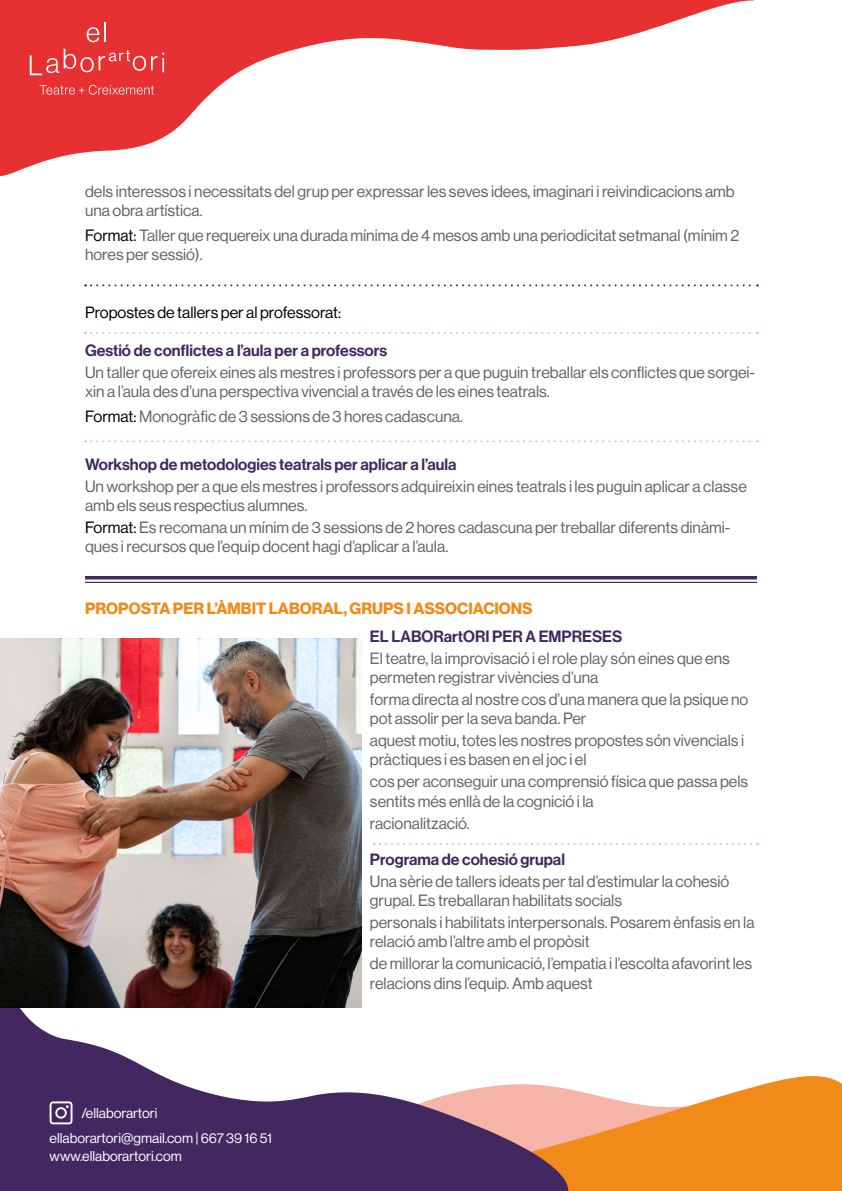
<style>
.page{position:relative;width:842px;height:1191px;background:#fff}
.page>*{position:absolute;margin:0;border:0;box-sizing:border-box;transform-origin:0 0}
.t1{font:16px/19.2px "N Haas Grotesk DS Pro 55 Rg";color:#646363}
.t2{font:16px "N Haas Grotesk DS Pro 65 Md";color:#422760}
.t3{font:16px "N Haas Grotesk DS Pro 75 Bd";color:#f28a19}
.t4{font:16px "N Haas Grotesk DS Pro 55 Rg";color:#000}
.t5{font:14px/24.9px "N Haas Grotesk DS Pro 55 Rg";color:#fff}
.s1{color:#000}
</style>
<div class="page">
<svg style="left:571px;top:1076px;width:271px;height:115px;background:#f49e47"></svg>
<svg style="left:0;top:968px;width:571px;height:223px;fill:#422760"></svg>
<svg style="left:50px;top:1101px;width:22px;height:23px"></svg>
<svg style="left:0;top:0;width:754px;height:176px"></svg>
<svg style="left:40px;top:85px;width:114px;height:10px"></svg>
<svg style="left:87px;top:27px;width:12px;height:15px"></svg>
<hr style="left:104px;top:22px;width:2px;height:20px;background:#fff">
<svg style="left:30px;top:49px;width:134px;height:26px;background:#ea4c4e"></svg>
<svg style="left:85px;top:284px;width:673px;height:2px"></svg>
<hr style="left:85px;top:576px;width:672px;height:3px;background:#422760">
<hr style="left:85px;top:582px;width:672px;height:1px;background:#422760">
<svg style="left:85px;top:440px;width:673px;height:2px"></svg>
<svg style="left:374px;top:843px;width:384px;height:2px"></svg>
<svg style="left:85px;top:332px;width:673px;height:2px"></svg>
<img style="left:0;top:638px;width:361px;height:369px">
<p class="t1" style="left:85px;top:182px;width:651px">dels interessos i necessitats del grup per expressar les seves idees, imaginari i reivindicacions amb una obra artística.</p>
<p class="t1" style="left:85px;top:226px;width:656px"><span class="s1">Format:</span> Taller que requereix una durada mínima de 4 mesos amb una periodicitat setmanal (mínim 2 hores per sessió).</p>
<p class="t4" style="left:85px;top:303px;width:258px">Propostes de tallers per al professorat:</p>
<p class="t2" style="left:85px;top:341px;width:304px">Gestió de conflictes a l’aula per a professors</p>
<p class="t1" style="left:85px;top:363px;width:671px">Un taller que ofereix eines als mestres i professors per a que puguin treballar els conflictes que sorgei&shy;xin a l’aula des d’una perspectiva vivencial a través de les eines teatrals.</p>
<p class="t1" style="left:85px;top:407px;width:380px"><span class="s1">Format:</span> Monogràfic de 3 sessions de 3 hores cadascuna.</p>
<p class="t2" style="left:85px;top:455px;width:373px">Workshop de metodologies teatrals per aplicar a l’aula</p>
<p class="t1" style="left:85px;top:476px;width:663px">Un workshop per a que els mestres i professors adquireixin eines teatrals i les puguin aplicar a classe amb els seus respectius alumnes.</p>
<p class="t1" style="left:85px;top:518px;width:647px"><span class="s1">Format:</span> Es recomana un mínim de 3 sessions de 2 hores cadascuna per treballar diferents dinàmi&shy;ques i recursos que l’equip docent hagi d’aplicar a l’aula.</p>
<p class="t3" style="left:85px;top:599px;width:449px">PROPOSTA PER L’ÀMBIT LABORAL, GRUPS I ASSOCIACIONS</p>
<p class="t2" style="left:370px;top:627px;width:254px">EL LABORartORI PER A EMPRESES</p>
<p class="t1" style="left:370px;top:648px;width:361px">El teatre, la improvisació i el role play són eines que ens permeten registrar vivències d’una</p>
<p class="t1" style="left:370px;top:690px;width:380px">forma directa al nostre cos d’una manera que la psique no pot assolir per la seva banda. Per</p>
<p class="t1" style="left:370px;top:731px;width:376px">aquest motiu, totes les nostres propostes són vivencials i pràctiques i es basen en el joc i el</p>
<p class="t1" style="left:370px;top:772px;width:380px">cos per aconseguir una comprensió física que passa pels sentits més enllà de la cognició i la</p>
<p class="t1" style="left:370px;top:813px;width:101px">racionalització.</p>
<p class="t2" style="left:370px;top:850px;width:197px">Programa de cohesió grupal</p>
<p class="t1" style="left:370px;top:872px;width:361px">Una sèrie de tallers ideats per tal d’estimular la cohesió grupal. Es treballaran habilitats socials</p>
<p class="t1" style="left:370px;top:913px;width:386px">personals i habilitats interpersonals. Posarem ènfasis en la relació amb l’altre amb el propòsit</p>
<p class="t1" style="left:370px;top:954px;width:384px">de millorar la comunicació, l’empatia i l’escolta afavorint les relacions dins l’equip. Amb aquest</p>
<p class="t5" style="left:50px;top:1100px;width:224px;text-indent:32px">/ellaborartori ellaborartori@gmail.com | 667 39 16 51</p>
<p class="t5" style="left:50px;top:1143px;width:134px">www.ellaborartori.com</p>
</div>
